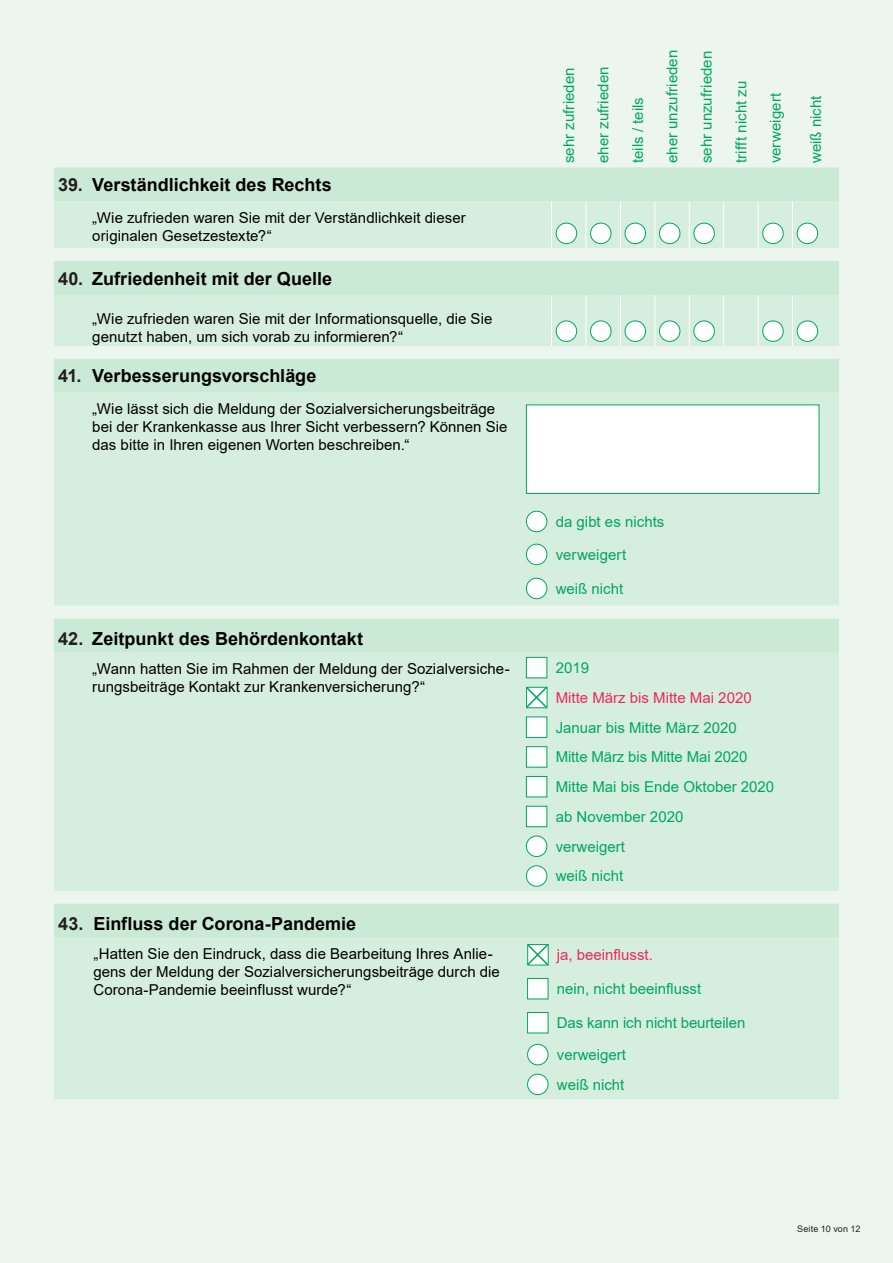
<style>
.page{position:relative;width:893px;height:1263px;background:#ecf6ee}
.page>*{position:absolute;margin:0;border:0;box-sizing:border-box;transform-origin:0 0}
.t1{font:700 18px "Arial";color:#000}
.t2{font:700 18px "Arial";color:#231f20}
.t3{font:15px/18px "Arial";letter-spacing:.005em;color:#000}
.t4{font:15px "Arial";color:#00a75f}
.t5{font:15px "Arial";color:#ee275b}
._08-FußzeileLinksbün{font:9px "Arial";letter-spacing:.015em;color:#231f20}
</style>
<div class="page">
<div style="left:54px;top:167px;width:785px;height:34px;background:#cbead5"></div>
<svg style="left:54px;top:201px;width:785px;height:404px;background:#d5eddc"></svg>
<hr style="left:551px;top:201px;width:1px;height:47px;background:#fff">
<hr style="left:586px;top:201px;width:1px;height:47px;background:#fff">
<hr style="left:620px;top:201px;width:1px;height:47px;background:#fff">
<hr style="left:654px;top:201px;width:1px;height:47px;background:#fff">
<hr style="left:689px;top:201px;width:1px;height:47px;background:#fff">
<hr style="left:723px;top:201px;width:1px;height:47px;background:#fff">
<hr style="left:758px;top:201px;width:1px;height:47px;background:#fff">
<hr style="left:792px;top:201px;width:1px;height:47px;background:#fff">
<hr style="left:551px;top:295px;width:1px;height:51px;background:#fff">
<hr style="left:586px;top:295px;width:1px;height:51px;background:#fff">
<hr style="left:620px;top:295px;width:1px;height:51px;background:#fff">
<hr style="left:654px;top:295px;width:1px;height:51px;background:#fff">
<hr style="left:689px;top:295px;width:1px;height:51px;background:#fff">
<hr style="left:723px;top:295px;width:1px;height:51px;background:#fff">
<hr style="left:758px;top:295px;width:1px;height:51px;background:#fff">
<hr style="left:792px;top:295px;width:1px;height:51px;background:#fff">
<div style="left:556px;top:223px;width:21px;height:21px;background:#fff;border-radius:50%"></div>
<div style="left:556px;top:223px;width:21px;height:21px;border:1px solid #00a75f;border-radius:50%"></div>
<div style="left:591px;top:223px;width:20px;height:21px;background:#fff;border-radius:50%"></div>
<div style="left:590px;top:223px;width:21px;height:21px;border:1px solid #00a75f;border-radius:50%"></div>
<div style="left:625px;top:223px;width:20px;height:21px;background:#fff;border-radius:50%"></div>
<div style="left:625px;top:223px;width:21px;height:21px;border:1px solid #00a75f;border-radius:50%"></div>
<div style="left:659px;top:223px;width:21px;height:21px;background:#fff;border-radius:50%"></div>
<div style="left:659px;top:223px;width:21px;height:21px;border:1px solid #00a75f;border-radius:50%"></div>
<div style="left:694px;top:223px;width:20px;height:21px;background:#fff;border-radius:50%"></div>
<div style="left:693px;top:223px;width:22px;height:21px;border:1px solid #00a75f;border-radius:50%"></div>
<div style="left:763px;top:223px;width:20px;height:21px;background:#fff;border-radius:50%"></div>
<div style="left:762px;top:223px;width:22px;height:21px;border:1px solid #00a75f;border-radius:50%"></div>
<div style="left:797px;top:223px;width:21px;height:21px;background:#fff;border-radius:50%"></div>
<div style="left:797px;top:223px;width:21px;height:21px;border:1px solid #00a75f;border-radius:50%"></div>
<div style="left:556px;top:321px;width:21px;height:20px;background:#fff;border-radius:50%"></div>
<div style="left:556px;top:321px;width:21px;height:21px;border:1px solid #00a75f;border-radius:50%"></div>
<div style="left:591px;top:321px;width:20px;height:20px;background:#fff;border-radius:50%"></div>
<div style="left:590px;top:321px;width:21px;height:21px;border:1px solid #00a75f;border-radius:50%"></div>
<div style="left:625px;top:321px;width:20px;height:20px;background:#fff;border-radius:50%"></div>
<div style="left:625px;top:321px;width:21px;height:21px;border:1px solid #00a75f;border-radius:50%"></div>
<div style="left:659px;top:321px;width:21px;height:20px;background:#fff;border-radius:50%"></div>
<div style="left:659px;top:321px;width:21px;height:21px;border:1px solid #00a75f;border-radius:50%"></div>
<div style="left:694px;top:321px;width:20px;height:20px;background:#fff;border-radius:50%"></div>
<div style="left:693px;top:321px;width:22px;height:21px;border:1px solid #00a75f;border-radius:50%"></div>
<div style="left:763px;top:321px;width:20px;height:20px;background:#fff;border-radius:50%"></div>
<div style="left:762px;top:321px;width:22px;height:21px;border:1px solid #00a75f;border-radius:50%"></div>
<div style="left:797px;top:321px;width:21px;height:20px;background:#fff;border-radius:50%"></div>
<div style="left:797px;top:321px;width:21px;height:21px;border:1px solid #00a75f;border-radius:50%"></div>
<div style="left:526px;top:404px;width:293px;height:90px;background:#fff;border:1px solid #00a75f"></div>
<div style="left:526px;top:511px;width:21px;height:21px;background:#fff;border-radius:50%"></div>
<div style="left:526px;top:511px;width:21px;height:21px;border:1px solid #00a75f;border-radius:50%"></div>
<div style="left:526px;top:544px;width:21px;height:21px;background:#fff;border-radius:50%"></div>
<div style="left:526px;top:544px;width:21px;height:21px;border:1px solid #00a75f;border-radius:50%"></div>
<div style="left:526px;top:578px;width:21px;height:21px;background:#fff;border-radius:50%"></div>
<div style="left:526px;top:578px;width:21px;height:21px;border:1px solid #00a75f;border-radius:50%"></div>
<div style="left:54px;top:619px;width:785px;height:34px;background:#cbead5"></div>
<div style="left:54px;top:653px;width:785px;height:238px;background:#d6eedd"></div>
<div style="left:526px;top:657px;width:21px;height:21px;background:#fff;border:1px solid #00a75f"></div>
<svg style="left:524px;top:685px;width:25px;height:25px"></svg>
<div style="left:526px;top:716px;width:21px;height:22px;background:#fff;border:1px solid #00a75f"></div>
<div style="left:526px;top:746px;width:21px;height:21px;background:#fff;border:1px solid #00a75f"></div>
<div style="left:526px;top:776px;width:21px;height:21px;background:#fff;border:1px solid #00a75f"></div>
<div style="left:526px;top:806px;width:21px;height:21px;background:#fff;border:1px solid #00a75f"></div>
<div style="left:526px;top:836px;width:21px;height:20px;background:#fff;border-radius:50%"></div>
<div style="left:526px;top:836px;width:21px;height:21px;border:1px solid #00a75f;border-radius:50%"></div>
<div style="left:526px;top:866px;width:21px;height:20px;background:#fff;border-radius:50%"></div>
<div style="left:526px;top:865px;width:21px;height:22px;border:1px solid #00a75f;border-radius:50%"></div>
<div style="left:54px;top:967px;width:785px;height:132px;background:#d6eedd"></div>
<svg style="left:54px;top:904px;width:785px;height:63px;background:#cfebd8"></svg>
<div style="left:527px;top:978px;width:21px;height:21px;background:#fff;border:1px solid #00a75f"></div>
<div style="left:527px;top:1012px;width:21px;height:21px;background:#fff;border:1px solid #00a75f"></div>
<div style="left:528px;top:1044px;width:20px;height:21px;background:#fff;border-radius:50%"></div>
<div style="left:527px;top:1044px;width:21px;height:21px;border:1px solid #00a75f;border-radius:50%"></div>
<div style="left:528px;top:1074px;width:20px;height:21px;background:#fff;border-radius:50%"></div>
<div style="left:527px;top:1074px;width:21px;height:21px;border:1px solid #00a75f;border-radius:50%"></div>
<p class="t2" style="left:58px;top:172px;width:26px">39.</p>
<p class="t1" style="left:92px;top:172px;width:241px">Verständlichkeit des Rechts</p>
<p class="t3" style="left:92px;top:209px;width:375px">„Wie zufrieden waren Sie mit der Verständlichkeit dieser originalen Gesetzestexte?“</p>
<p class="t2" style="left:58px;top:266px;width:26px">40.</p>
<p class="t1" style="left:92px;top:266px;width:241px">Zufriedenheit mit der Quelle</p>
<p class="t3" style="left:92px;top:309px;width:402px">„Wie zufrieden waren Sie mit der Informationsquelle, die Sie genutzt haben, um sich vorab zu informieren?“</p>
<p class="t2" style="left:58px;top:363px;width:25px">41.</p>
<p class="t1" style="left:92px;top:363px;width:226px">Verbesserungsvorschläge</p>
<p class="t3" style="left:92px;top:400px;width:417px">„Wie lässt sich die Meldung der Sozialversicherungsbeiträge bei der Krankenkasse aus Ihrer Sicht verbessern? Können Sie das bitte in Ihren eigenen Worten beschreiben.“</p>
<p class="t4" style="left:559px;top:163px;width:97px;rotate:-90deg">sehr zufrieden</p>
<p class="t4" style="left:593px;top:163px;width:98px;rotate:-90deg">eher zufrieden</p>
<p class="t4" style="left:627px;top:163px;width:67px;rotate:-90deg">teils / teils</p>
<p class="t4" style="left:662px;top:163px;width:115px;rotate:-90deg">eher unzufrieden</p>
<p class="t4" style="left:696px;top:163px;width:114px;rotate:-90deg">sehr unzufrieden</p>
<p class="t4" style="left:731px;top:163px;width:84px;rotate:-90deg">trifft nicht zu</p>
<p class="t4" style="left:765px;top:163px;width:72px;rotate:-90deg">verweigert</p>
<p class="t4" style="left:806px;top:163px;width:69px;rotate:-90deg">weiß nicht</p>
<p class="t4" style="left:556px;top:511px;width:110px">da gibt es nichts</p>
<p class="t4" style="left:556px;top:544px;width:72px">verweigert</p>
<p class="t4" style="left:556px;top:578px;width:69px">weiß nicht</p>
<p class="t2" style="left:58px;top:626px;width:27px">42.</p>
<p class="t1" style="left:92px;top:626px;width:272px">Zeitpunkt des Behördenkontakt</p>
<p class="t3" style="left:92px;top:660px;width:419px">„Wann hatten Sie im Rahmen der Meldung der Sozialversiche&shy;rungsbeiträge Kontakt zur Krankenversicherung?“</p>
<p class="t4" style="left:556px;top:657px;width:35px">2019</p>
<p class="t5" style="left:556px;top:687px;width:197px">Mitte März bis Mitte Mai 2020</p>
<p class="t4" style="left:556px;top:717px;width:182px">Januar bis Mitte März 2020</p>
<p class="t4" style="left:556px;top:747px;width:193px">Mitte März bis Mitte Mai 2020</p>
<p class="t4" style="left:556px;top:776px;width:220px">Mitte Mai bis Ende Oktober 2020</p>
<p class="t4" style="left:556px;top:806px;width:129px">ab November 2020</p>
<p class="t4" style="left:556px;top:836px;width:71px">verweigert</p>
<p class="t4" style="left:556px;top:866px;width:69px">weiß nicht</p>
<p class="t2" style="left:58px;top:911px;width:27px">43.</p>
<p class="t1" style="left:93px;top:911px;width:264px">Einfluss der Corona-Pandemie</p>
<p class="t3" style="left:93px;top:945px;width:408px">„Hatten Sie den Eindruck, dass die Bearbeitung Ihres Anlie&shy;gens der Meldung der Sozialversicherungsbeiträge durch die<br>Corona-Pandemie beeinflusst wurde?“</p>
<p class="t5" style="left:557px;top:944px;width:97px">ja, beeinflusst.</p>
<p class="t4" style="left:557px;top:978px;width:146px">nein, nicht beeinflusst</p>
<p class="t4" style="left:557px;top:1012px;width:190px">Das kann ich nicht beurteilen</p>
<p class="t4" style="left:557px;top:1044px;width:71px">verweigert</p>
<p class="t4" style="left:557px;top:1074px;width:69px">weiß nicht</p>
<p class="_08-FußzeileLinksbün" style="left:797px;top:1222px;width:65px">Seite 10 von 12</p>
</div>
